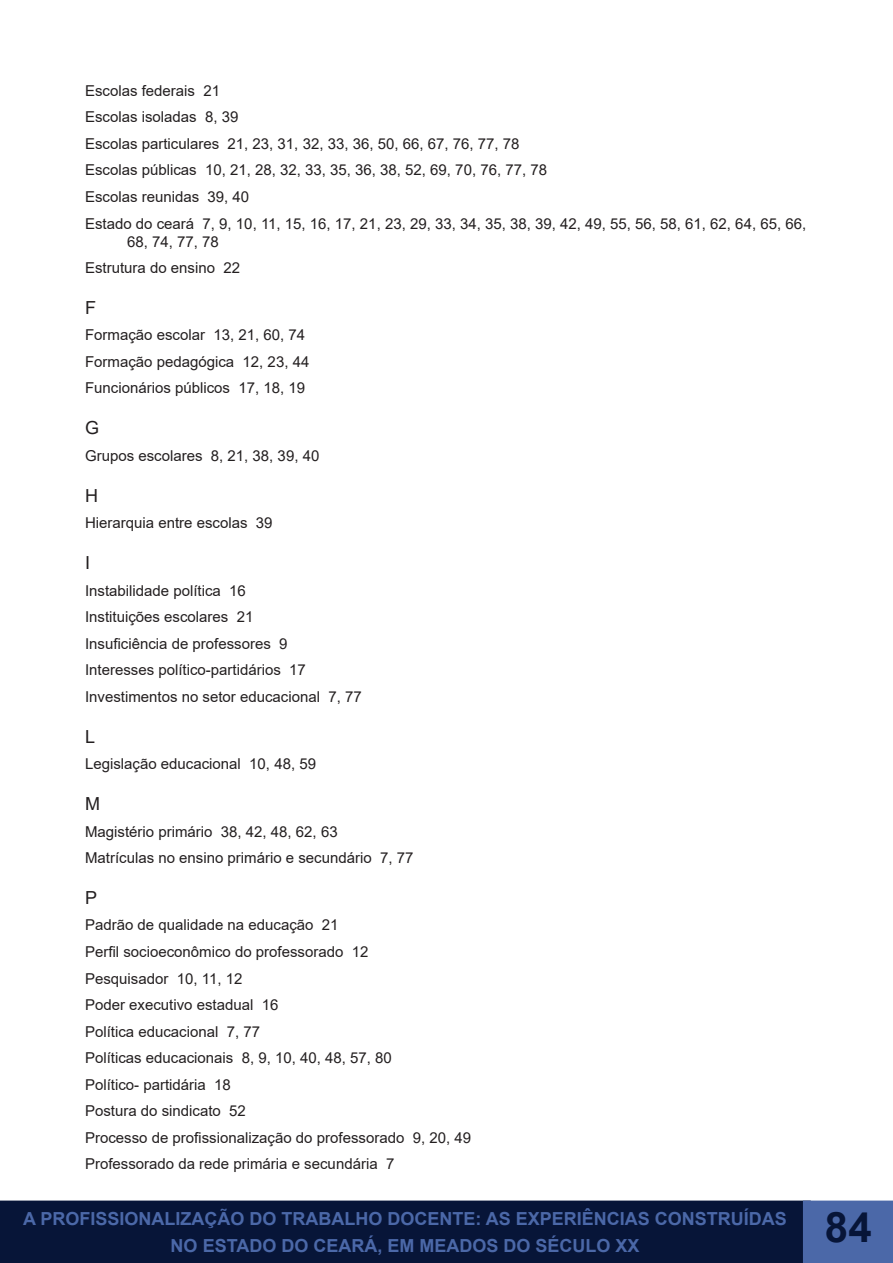
<style>
.page{position:relative;width:893px;height:1263px;background:#fff}
.page>*{position:absolute;margin:0;border:0;box-sizing:border-box;transform-origin:0 0}
.t1{font:700 42px "Arial";color:#071538}
.t2{font:700 18px/27px "Arial";color:#4b68a8;text-align:center}
.t3{font:18px "Arial";color:#231f20}
.t4{font:15px/18px "Arial";color:#231f20}
</style>
<div class="page">
<div style="left:0;top:1200px;width:811px;height:63px;background:#071538;border:2px solid #071538"></div>
<div style="left:803px;top:1200px;width:90px;height:63px;background:#4b68a8;border:2px solid #4b68a8"></div>
<div style="left:10px;top:1212px;width:790px;height:49px;background:#071538"></div>
<p class="t4" style="left:85px;top:82px;width:137px">Escolas federais 21</p>
<p class="t4" style="left:85px;top:108px;width:155px">Escolas isoladas 8, 39</p>
<p class="t4" style="left:85px;top:135px;width:436px">Escolas particulares 21, 23, 31, 32, 33, 36, 50, 66, 67, 76, 77, 78</p>
<p class="t4" style="left:85px;top:161px;width:463px">Escolas públicas 10, 21, 28, 32, 33, 35, 36, 38, 52, 69, 70, 76, 77, 78</p>
<p class="t4" style="left:85px;top:188px;width:166px">Escolas reunidas 39, 40</p>
<p class="t4" style="left:127px;top:214px;width:681px;text-indent:-42px">Estado do ceará 7, 9, 10, 11, 15, 16, 17, 21, 23, 29, 33, 34, 35, 38, 39, 42, 49, 55, 56, 58, 61, 62, 64, 65, 66,<br>68, 74, 77, 78</p>
<p class="t4" style="left:85px;top:259px;width:157px">Estrutura do ensino 22</p>
<p class="t3" style="left:85px;top:295px;width:12px">F</p>
<p class="t4" style="left:85px;top:326px;width:222px">Formação escolar 13, 21, 60, 74</p>
<p class="t4" style="left:85px;top:353px;width:226px">Formação pedagógica 12, 23, 44</p>
<p class="t4" style="left:85px;top:379px;width:222px">Funcionários públicos 17, 18, 19</p>
<p class="t3" style="left:85px;top:416px;width:16px">G</p>
<p class="t4" style="left:85px;top:446px;width:236px">Grupos escolares 8, 21, 38, 39, 40</p>
<p class="t3" style="left:85px;top:483px;width:14px">H</p>
<p class="t4" style="left:85px;top:514px;width:189px">Hierarquia entre escolas 39</p>
<p class="t3" style="left:85px;top:550px;width:7px">I</p>
<p class="t4" style="left:85px;top:581px;width:162px">Instabilidade política 16</p>
<p class="t4" style="left:85px;top:608px;width:170px">Instituições escolares 21</p>
<p class="t4" style="left:85px;top:634px;width:204px">Insuficiência de professores 9</p>
<p class="t4" style="left:85px;top:661px;width:222px">Interesses político-partidários 17</p>
<p class="t4" style="left:85px;top:687px;width:278px">Investimentos no setor educacional 7, 77</p>
<p class="t3" style="left:85px;top:724px;width:12px">L</p>
<p class="t4" style="left:85px;top:755px;width:232px">Legislação educacional 10, 48, 59</p>
<p class="t3" style="left:85px;top:791px;width:16px">M</p>
<p class="t4" style="left:85px;top:822px;width:254px">Magistério primário 38, 42, 48, 62, 63</p>
<p class="t4" style="left:85px;top:849px;width:330px">Matrículas no ensino primário e secundário 7, 77</p>
<p class="t3" style="left:85px;top:885px;width:14px">P</p>
<p class="t4" style="left:85px;top:916px;width:255px">Padrão de qualidade na educação 21</p>
<p class="t4" style="left:85px;top:943px;width:285px">Perfil socioeconômico do professorado 12</p>
<p class="t4" style="left:85px;top:969px;width:159px">Pesquisador 10, 11, 12</p>
<p class="t4" style="left:85px;top:996px;width:195px">Poder executivo estadual 16</p>
<p class="t4" style="left:85px;top:1022px;width:177px">Política educacional 7, 77</p>
<p class="t4" style="left:85px;top:1049px;width:308px">Políticas educacionais 8, 9, 10, 40, 48, 57, 80</p>
<p class="t4" style="left:85px;top:1075px;width:147px">Político- partidária 18</p>
<p class="t4" style="left:85px;top:1102px;width:162px">Postura do sindicato 52</p>
<p class="t4" style="left:85px;top:1128px;width:388px">Processo de profissionalização do professorado 9, 20, 49</p>
<p class="t4" style="left:85px;top:1155px;width:311px">Professorado da rede primária e secundária 7</p>
<p class="t2" style="left:23px;top:1205px;width:765px">A PROFISSIONALIZAÇÃO DO TRABALHO DOCENTE: AS EXPERIÊNCIAS CONSTRUÍDAS<br>NO ESTADO DO CEARÁ, EM MEADOS DO SÉCULO XX</p>
<h1 class="t1" style="left:825px;top:1198px;width:48px">84</h1>
</div>
